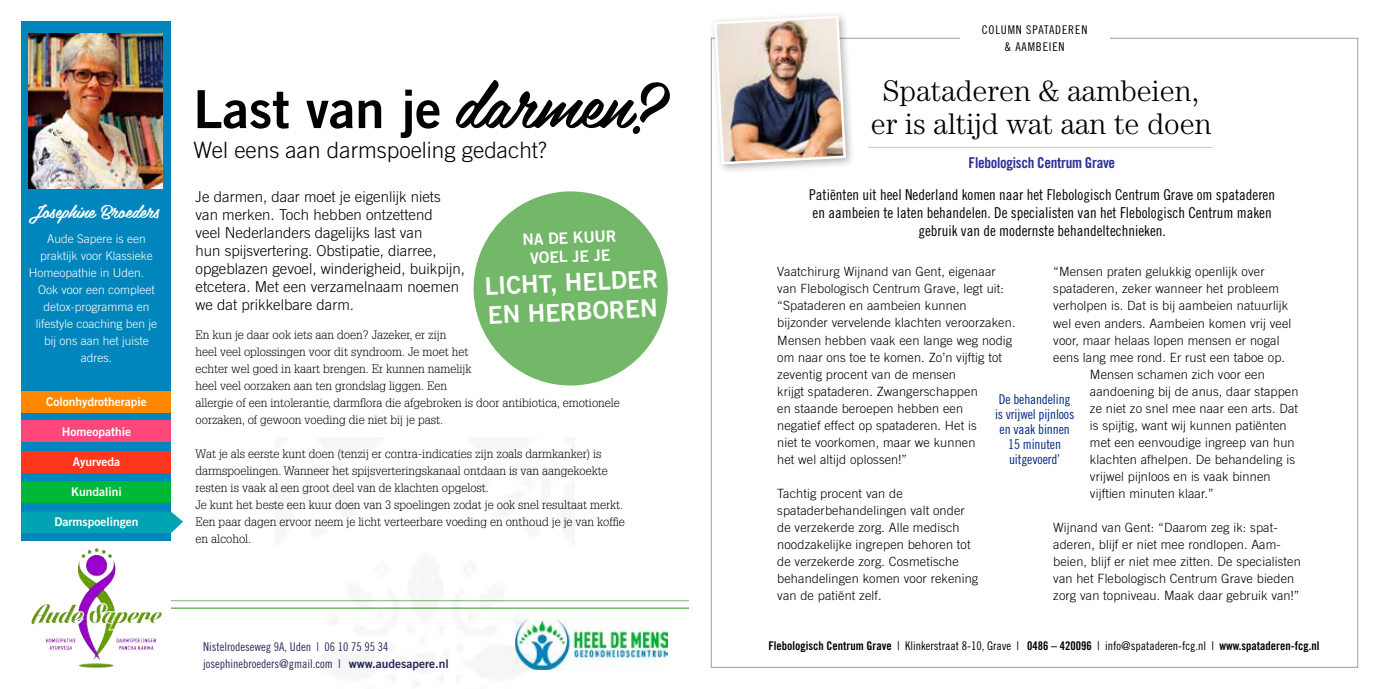
<style>
.page{position:relative;width:1378px;height:689px;background:#fff}
.page>*{position:absolute;margin:0;border:0;box-sizing:border-box;transform-origin:0 0}
.t1{font:52.5px "Trade Gothic LT Std Bd 2";color:#000}
.t2{font:300 30px/33px "Century Std";color:#000;text-align:center}
.t3{font:24.3px/29.2px "Trade Gothic LT Std Bd 2";color:#fff}
.t4{font:300 22.5px "Trade Gothic LT Std";color:#000}
.t5{font:18px "Belinda";color:#fff}
.t6{font:15.6px/18.8px "Trade Gothic LT Std Bd 2";color:#fff;text-align:center}
.t7{font:300 15px/18px "Trade Gothic LT Std";color:#000}
.t8{font:15px/18px "Trade Gothic LT Std Cn 18";color:#000;text-align:center}
.t9{font:15px "Trade Gothic LT Std Bd Cn 20";letter-spacing:-.02em;color:#292d96}
.t10{font:13.5px/15px "Trade Gothic LT Std Cn 18";letter-spacing:-.01em;color:#002985;text-align:center}
.t11{font:300 12.75px/17px "Trade Gothic LT Std";letter-spacing:.01em;color:#000}
.t12{font:300 12px/17px "Glypha LT Std";color:#000}
.t13{font:300 12px "Trade Gothic LT Std";color:#fff}
.t14{font:12px "Trade Gothic LT Std Bd Cn 20";color:#000}
.t15{font:12px/17px "Trade Gothic LT Std Cn 18";color:#2a2b5d}
.t16{font:12px "Trade Gothic LT Std Bd 2";color:#fff}
.t17{font:12px/17px "Trade Gothic LT Std Cn 18";letter-spacing:.07em;color:#000;text-align:center}
.s1{font-family:"Belinda";font-size:64.5px}
.s2{font-family:"Trade Gothic LT Std Bd 2"}
.s3{font-family:"Trade Gothic LT Std Cn 18"}
</style>
<div class="page">
<hr style="left:868px;top:147px;width:344px;height:1px;background:#c6c6c6">
<div style="left:709px;top:11px;width:147px;height:163px;background:#000;opacity:.3"></div>
<img style="left:713px;top:14px;width:134px;height:152px">
<hr style="left:171px;top:600px;width:518px;height:1px;background:#73b868">
<hr style="left:171px;top:607px;width:518px;height:2px;background:#73b868">
<div style="left:21px;top:21px;width:150px;height:520px;background:#0085bd"></div>
<div style="left:21px;top:451px;width:150px;height:22px;background:#ff381d"></div>
<img style="left:29px;top:33px;width:133px;height:155px">
<img style="left:82px;top:548px;width:30px;height:29px">
<div style="left:21px;top:391px;width:150px;height:22px;background:#f80"></div>
<div style="left:21px;top:420px;width:150px;height:22px;background:#ff477b"></div>
<svg style="left:21px;top:511px;width:162px;height:22px;background:#09a5b6"></svg>
<div style="left:21px;top:481px;width:150px;height:22px;background:#00b837"></div>
<img style="left:574px;top:619px;width:94px;height:44px">
<svg style="left:473px;top:191px;width:195px;height:195px;fill:#73b868"></svg>
<img style="left:275px;top:473px;width:299px;height:199px">
<h3 class="t5" style="left:29px;top:196px;width:132px">Josephine Broeders</h3>
<p class="t13" style="left:47px;top:231px;width:100px">Aude Sapere is een</p>
<p class="t13" style="left:40px;top:248px;width:114px">praktijk voor Klassieke</p>
<p class="t13" style="left:29px;top:265px;width:117px">Homeopathie in Uden.</p>
<p class="t13" style="left:38px;top:282px;width:118px">Ook voor een compleet</p>
<p class="t13" style="left:44px;top:299px;width:107px">detox-programma en</p>
<p class="t13" style="left:36px;top:316px;width:123px">lifestyle coaching ben je</p>
<p class="t13" style="left:44px;top:333px;width:106px">bij ons aan het juiste</p>
<p class="t13" style="left:81px;top:350px;width:33px">adres.</p>
<p class="t16" style="left:46px;top:394px;width:102px">Colonhydrotherapie</p>
<p class="t16" style="left:62px;top:424px;width:71px">Homeopathie</p>
<p class="t16" style="left:73px;top:454px;width:49px">Ayurveda</p>
<p class="t16" style="left:71px;top:484px;width:52px">Kundalini</p>
<p class="t16" style="left:55px;top:514px;width:86px">Darmspoelingen</p>
<h1 class="t1" style="left:193px;top:77px;width:470px">Last van je <span class="s1">darmen?</span></h1>
<h3 class="t4" style="left:193px;top:137px;width:355px">Wel eens aan darmspoeling gedacht?</h3>
<p class="t7" style="left:196px;top:188px;width:271px">Je darmen, daar moet je eigenlijk niets van merken. Toch hebben ontzettend<br>veel Nederlanders dagelijks last van<br>hun spijsvertering. Obstipatie, diarree, opgeblazen gevoel, winderigheid, buikpijn, etcetera. Met een verzamelnaam noemen we dat prikkelbare darm.</p>
<p class="t6" style="left:522px;top:230px;width:95px;rotate:-3deg">NA DE KUUR<br>VOEL JE JE</p>
<h3 class="t3" style="left:484px;top:272px;width:175px;rotate:-3deg">LICHT, HELDER<br>EN HERBOREN</h3>
<p class="t12" style="left:196px;top:326px;width:426px">En kun je daar ook iets aan doen? Jazeker, er zijn<br>heel veel oplossingen voor dit syndroom. Je moet het<br>echter wel goed in kaart brengen. Er kunnen namelijk<br>heel veel oorzaken aan ten grondslag liggen. Een<br>allergie of een intolerantie, darmflora die afgebroken is door antibiotica, emotionele oorzaken, of gewoon voeding die niet bij je past.</p>
<p class="t12" style="left:196px;top:445px;width:431px">Wat je als eerste kunt doen (tenzij er contra-indicaties zijn zoals darmkanker) is darmspoelingen. Wanneer het spijsverteringskanaal ontdaan is van aangekoekte resten is vaak al een groot deel van de klachten opgelost.<br>Je kunt het beste een kuur doen van 3 spoelingen zodat je ook snel resultaat merkt.<br>Een paar dagen ervoor neem je licht verteerbare voeding en onthoud je je van koffie en alcohol.</p>
<p class="t15" style="left:203px;top:638px;width:247px">Nistelrodeseweg 9A, Uden | 06 10 75 95 34 josephinebroeders@gmail.com | <span class="s2">www.audesapere.nl</span></p>
<p class="t17" style="left:981px;top:21px;width:107px">COLUMN SPATADEREN &amp; AAMBEIEN</p>
<h2 class="t2" style="left:871px;top:74px;width:342px">Spataderen &amp; aambeien, er is altijd wat aan te doen</h2>
<p class="t9" style="left:968px;top:154px;width:148px">Flebologisch Centrum Grave</p>
<p class="t8" style="left:809px;top:186px;width:467px">Patiënten uit heel Nederland komen naar het Flebologisch Centrum Grave om spataderen en aambeien te laten behandelen. De specialisten van het Flebologisch Centrum maken gebruik van de modernste behandeltechnieken.</p>
<p class="t11" style="left:777px;top:263px;width:240px">Vaatchirurg Wijnand van Gent, eigenaar van Flebologisch Centrum Grave, legt uit: “Spataderen en aambeien kunnen bijzonder vervelende klachten veroorzaken.<br>Mensen hebben vaak een lange weg nodig om naar ons toe te komen. Zo’n vijftig tot zeventig procent van de mensen<br>krijgt spataderen. Zwangerschappen<br>en staande beroepen hebben een<br>negatief effect op spataderen. Het is<br>niet te voorkomen, maar we kunnen<br>het wel altijd oplossen!”</p>
<p class="t11" style="left:777px;top:484px;width:203px">Tachtig procent van de spataderbehandelingen valt onder de verzekerde zorg. Alle medisch noodzakelijke ingrepen behoren tot de verzekerde zorg. Cosmetische behandelingen komen voor rekening van de patiënt zelf.</p>
<p class="t11" style="left:1053px;top:263px;width:213px">“Mensen praten gelukkig openlijk over</p>
<p class="t11" style="left:1053px;top:280px;width:227px">spataderen, zeker wanneer het probleem</p>
<p class="t11" style="left:1053px;top:297px;width:237px">verholpen is. Dat is bij aambeien natuurlijk</p>
<p class="t11" style="left:1053px;top:314px;width:240px">wel even anders. Aambeien komen vrij veel</p>
<p class="t11" style="left:1053px;top:331px;width:228px">voor, maar helaas lopen mensen er nogal</p>
<p class="t11" style="left:1053px;top:348px;width:233px">eens lang mee rond. Er rust een taboe op.</p>
<p class="t11" style="left:1090px;top:365px;width:176px">Mensen schamen zich voor een</p>
<p class="t11" style="left:1090px;top:382px;width:210px">aandoening bij de anus, daar stappen</p>
<p class="t11" style="left:1090px;top:399px;width:210px">ze niet zo snel mee naar een arts. Dat</p>
<p class="t11" style="left:1090px;top:416px;width:198px">is spijtig, want wij kunnen patiënten</p>
<p class="t11" style="left:1090px;top:433px;width:206px">met een eenvoudige ingreep van hun</p>
<p class="t11" style="left:1090px;top:450px;width:206px">klachten afhelpen. De behandeling is</p>
<p class="t11" style="left:1090px;top:467px;width:182px">vrijwel pijnloos en is vaak binnen</p>
<p class="t11" style="left:1090px;top:484px;width:125px">vijftien minuten klaar.”</p>
<p class="t11" style="left:1053px;top:518px;width:249px">Wijnand van Gent: “Daarom zeg ik: spat&shy;aderen, blijf er niet mee rondlopen. Aam&shy;beien, blijf er niet mee zitten. De specialisten van het Flebologisch Centrum Grave bieden zorg van topniveau. Maak daar gebruik van!”</p>
<p class="t10" style="left:995px;top:392px;width:81px">De behandeling is vrijwel pijnloos en vaak binnen<br>15 minuten uitgevoerd’</p>
<p class="t14" style="left:768px;top:638px;width:552px">Flebologisch Centrum Grave <span class="s3">| Klinkerstraat 8-10, Grave |</span> 0486 – 420096 <span class="s3">| info@spataderen-fcg.nl |</span> www.spataderen-fcg.nl</p>
</div>
